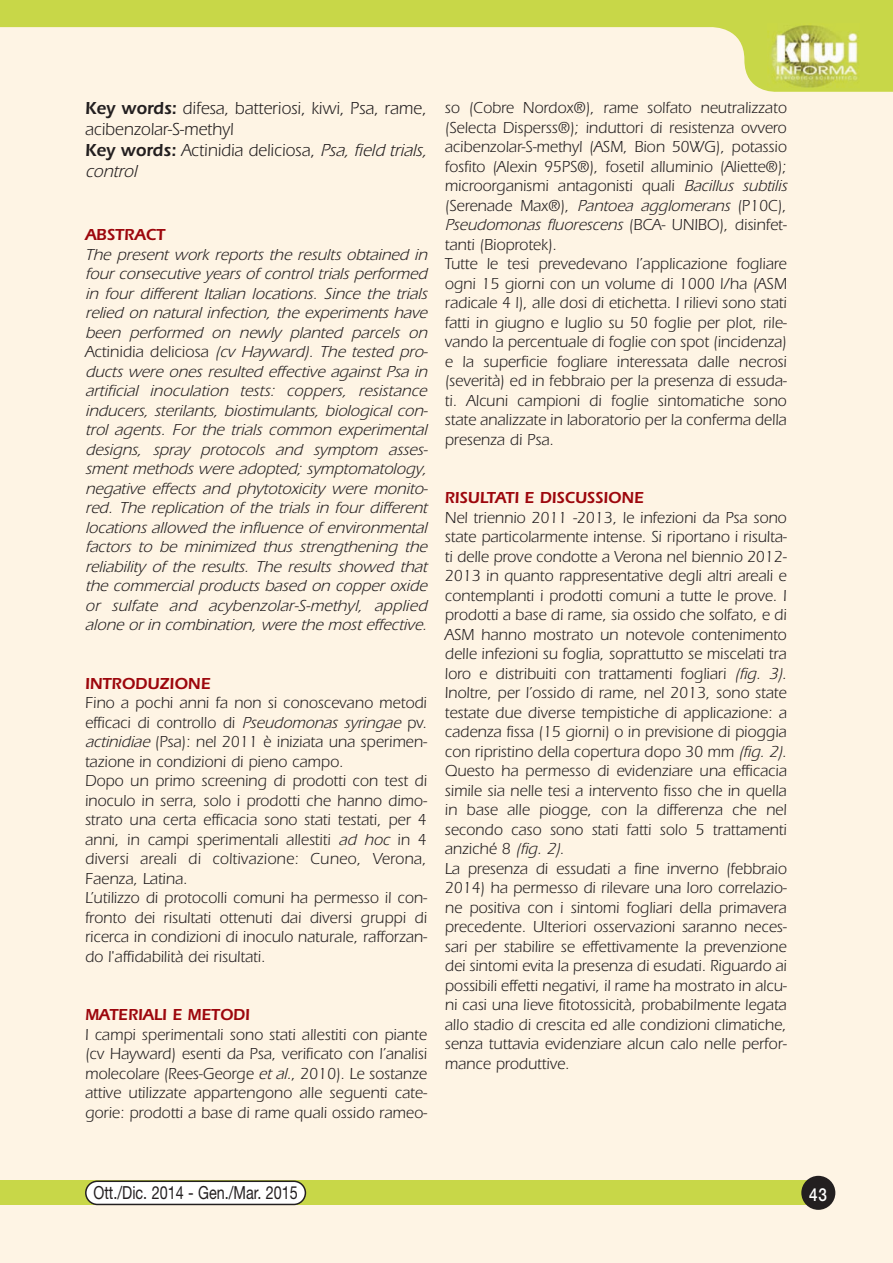
<style>
.page{position:relative;width:893px;height:1263px;background:#fef4e4}
.page>*{position:absolute;margin:0;border:0;box-sizing:border-box;transform-origin:0 0}
.t1{font:18px/21px "Itc Eras";color:#231f20;scale:.95 1}
.t2{font:18px "Helvetica Neue";color:#231f20;scale:.8 1}
.t3{font:500 18px "Helvetica Neue";color:#fff;scale:.85 1}
.t4{font:16.5px/19.5px "Itc Eras";color:#231f20;scale:.96 1}
.t5{font:italic 16.5px/19.5px "Itc Eras";color:#231f20}
.t6{font:600 16.5px "Itc Eras";color:#9d070d;scale:.96 1}
.t7{font:600 16.5px "Itc Eras";color:#9d070d}
.s1{font-weight:600}
.s2{font-style:italic}
.s3{font-style:normal}
</style>
<div class="page">
<svg style="left:0;top:0;width:893px;height:92px"></svg>
<img style="left:767px;top:23px;width:92px;height:65px">
<div style="left:0;top:1180px;width:808px;height:25px;background:#c8d748"></div>
<svg style="left:85px;top:1180px;width:221px;height:25px;background:#e2e2dc"></svg>
<div style="left:801px;top:1176px;width:34px;height:34px;background:#231f20;border-radius:50%"></div>
<p class="t1" style="left:85px;top:100px;width:365px"><span class="s1">Key words:</span> difesa, batteriosi, kiwi, Psa, rame, acibenzolar-S-methyl<br><span class="s1">Key words:</span> Actinidia deliciosa, <span class="s2">Psa, field trials, control</span></p>
<p class="t7" style="left:85px;top:229px;width:82px">ABSTRACT</p>
<p class="t5" style="left:85px;top:246px;width:346px">The present work reports the results obtained in four consecutive years of control trials performed in four different Italian locations. Since the trials relied on natural infection, the experiments have been performed on newly planted parcels on <span class="s3">Actinidia deliciosa</span> (cv Hayward). The tested pro&shy;ducts were ones resulted effective against Psa in artificial inoculation tests: coppers, resistance inducers, sterilants, biostimulants, biological con&shy;trol agents. For the trials common experimental designs, spray protocols and symptom asses&shy;sment methods were adopted; symptomatology, negative effects and phytotoxicity were monito&shy;red. The replication of the trials in four different locations allowed the influence of environmental factors to be minimized thus strengthening the reliability of the results. The results showed that the commercial products based on copper oxide or sulfate and acybenzolar-S-methyl, applied alone or in combination, were the most effective.</p>
<p class="t7" style="left:85px;top:678px;width:127px">INTRODUZIONE</p>
<p class="t4" style="left:85px;top:695px;width:358px">Fino a pochi anni fa non si conoscevano metodi efficaci di controllo di <span class="s2">Pseudomonas syringae</span> pv. <span class="s2">actinidiae</span> (Psa): nel 2011 è iniziata una sperimen&shy;tazione in condizioni di pieno campo.<br>Dopo un primo screening di prodotti con test di inoculo in serra, solo i prodotti che hanno dimo&shy;strato una certa efficacia sono stati testati, per 4 anni, in campi sperimentali allestiti <span class="s2">ad hoc</span> in 4 diversi areali di coltivazione: Cuneo, Verona, Faenza, Latina.<br>L’utilizzo di protocolli comuni ha permesso il con&shy;fronto dei risultati ottenuti dai diversi gruppi di ricerca in condizioni di inoculo naturale, rafforzan&shy;do l'affidabilità dei risultati.</p>
<p class="t6" style="left:85px;top:1009px;width:173px">MATERIALI E METODI</p>
<p class="t4" style="left:85px;top:1026px;width:358px;text-align:justify">I campi sperimentali sono stati allestiti con piante (cv Hayward) esenti da Psa, verificato con l’analisi molecolare (Rees-George <span class="s2">et al.</span>, 2010). Le sostanze attive utilizzate appartengono alle seguenti cate&shy;gorie: prodotti a base di rame quali ossido rameo-</p>
<p class="t4" style="left:445px;top:100px;width:361px">so (Cobre Nordox®), rame solfato neutralizzato (Selecta Disperss®); induttori di resistenza ovvero acibenzolar-S-methyl (ASM, Bion 50WG), potassio fosfito (Alexin 95PS®), fosetil alluminio (Aliette®); microorganismi antagonisti quali <span class="s2">Bacillus subtilis </span>(Serenade Max®), <span class="s2">Pantoea agglomerans</span> (P10C), <span class="s2">Pseudomonas fluorescens</span> (BCA- UNIBO), disinfet&shy;tanti (Bioprotek).<br>Tutte le tesi prevedevano l’applicazione fogliare ogni 15 giorni con un volume di 1000 l/ha (ASM radicale 4 l), alle dosi di etichetta. I rilievi sono stati fatti in giugno e luglio su 50 foglie per plot, rile&shy;vando la percentuale di foglie con spot (incidenza) e la superficie fogliare interessata dalle necrosi (severità) ed in febbraio per la presenza di essuda&shy;ti. Alcuni campioni di foglie sintomatiche sono state analizzate in laboratorio per la conferma della presenza di Psa.</p>
<p class="t6" style="left:445px;top:492px;width:209px">RISULTATI E DISCUSSIONE</p>
<p class="t4" style="left:445px;top:509px;width:358px">Nel triennio 2011 -2013, le infezioni da Psa sono state particolarmente intense. Si riportano i risulta&shy;ti delle prove condotte a Verona nel biennio 2012- 2013 in quanto rappresentative degli altri areali e contemplanti i prodotti comuni a tutte le prove. I prodotti a base di rame, sia ossido che solfato, e di ASM hanno mostrato un notevole contenimento delle infezioni su foglia, soprattutto se miscelati tra loro e distribuiti con trattamenti fogliari <span class="s2">(fig. 3)</span>.<br>Inoltre, per l’ossido di rame, nel 2013, sono state testate due diverse tempistiche di applicazione: a cadenza fissa (15 giorni) o in previsione di pioggia con ripristino della copertura dopo 30 mm <span class="s2">(fig. 2)</span>.<br>Questo ha permesso di evidenziare una efficacia simile sia nelle tesi a intervento fisso che in quella in base alle piogge, con la differenza che nel secondo caso sono stati fatti solo 5 trattamenti anziché 8 <span class="s2">(fig. 2)</span>.<br>La presenza di essudati a fine inverno (febbraio 2014) ha permesso di rilevare una loro correlazio&shy;ne positiva con i sintomi fogliari della primavera precedente. Ulteriori osservazioni saranno neces&shy;sari per stabilire se effettivamente la prevenzione dei sintomi evita la presenza di esudati. Riguardo ai possibili effetti negativi, il rame ha mostrato in alcu&shy;ni casi una lieve fitotossicità, probabilmente legata allo stadio di crescita ed alle condizioni climatiche, senza tuttavia evidenziare alcun calo nelle perfor&shy;mance produttive.</p>
<p class="t2" style="left:93px;top:1179px;width:257px">Ott./Dic. 2014 - Gen./Mar. 2015</p>
<p class="t3" style="left:809px;top:1180px;width:22px">43</p>
</div>
